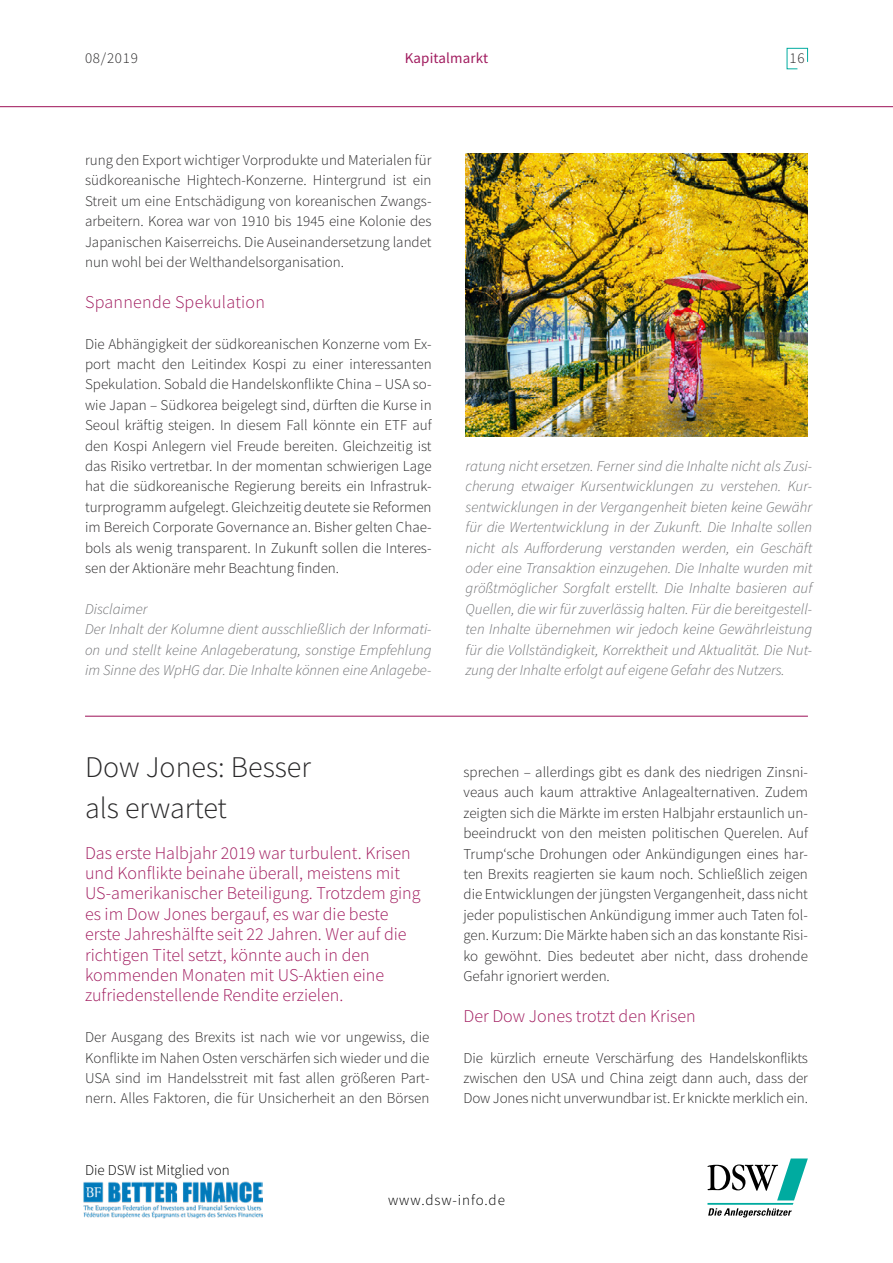
<style>
.page{position:relative;width:893px;height:1263px;background:#fff}
.page>*{position:absolute;margin:0;border:0;box-sizing:border-box;transform-origin:0 0}
.HAUPT{font:300 30px/40.8px "Source Sans Pro";color:#292829}
.Fließtext_DSW_Newsle{font:300 18px/20.4px "Source Sans Pro";color:#a11c5f}
.Fließtext_DSW_Newsle-2{font:300 15px/20.4px "Source Sans Pro";color:#292829;text-align:justify}
.Fließtext_DSW_Newsle-3{font:italic 300 15px/20.4px "Source Sans Pro";color:#6d6e71;text-align:justify}
.t1{font:300 15px "Source Sans Pro";color:#000}
.t2{font:300 15px "Source Sans Pro";letter-spacing:.06em;color:#000}
.t3{font:15px "Source Sans Pro";letter-spacing:.01em;color:#a11c5f}
</style>
<div class="page">
<svg style="left:786px;top:48px;width:22px;height:22px"></svg>
<hr style="left:0;top:106px;width:893px;height:1px;background:#9d1057">
<svg style="left:707px;top:1158px;width:101px;height:59px"></svg>
<img style="left:83px;top:1182px;width:180px;height:37px">
<img style="left:466px;top:154px;width:342px;height:283px">
<hr style="left:85px;top:716px;width:723px;height:1px;background:#9d1057">
<p class="Fließtext_DSW_Newsle-2" style="left:85px;top:48px;width:54px">08/2019</p>
<p class="t3" style="left:405px;top:48px;width:85px">Kapitalmarkt</p>
<p class="Fließtext_DSW_Newsle-2" style="left:790px;top:48px;width:17px">16</p>
<p class="Fließtext_DSW_Newsle-2" style="left:85px;top:150px;width:348px">rung den Export wichtiger Vorprodukte und Materialen für südkoreanische Hightech-Konzerne. Hintergrund ist ein Streit um eine Entschädigung von koreanischen Zwangs&shy;arbeitern. Korea war von 1910 bis 1945 eine Kolonie des Japanischen Kaiserreichs. Die Auseinandersetzung landet nun wohl bei der Welthandelsorganisation.</p>
<p class="Fließtext_DSW_Newsle" style="left:85px;top:292px;width:182px">Spannende Spekulation</p>
<p class="Fließtext_DSW_Newsle-2" style="left:85px;top:333px;width:348px">Die Abhängigkeit der südkoreanischen Konzerne vom Ex&shy;port macht den Leitindex Kospi zu einer interessanten Spekulation. Sobald die Handelskonflikte China – USA so&shy;wie Japan – Südkorea beigelegt sind, dürften die Kurse in Seoul kräftig steigen. In diesem Fall könnte ein ETF auf den Kospi Anlegern viel Freude bereiten. Gleichzeitig ist das Risiko vertretbar. In der momentan schwierigen Lage hat die südkoreanische Regierung bereits ein Infrastruk&shy;turprogramm aufgelegt. Gleichzeitig deutete sie Reformen im Bereich Corporate Governance an. Bisher gelten Chae&shy;bols als wenig transparent. In Zukunft sollen die Interes&shy;sen der Aktionäre mehr Beachtung finden.</p>
<p class="Fließtext_DSW_Newsle-3" style="left:85px;top:599px;width:64px">Disclaimer</p>
<p class="Fließtext_DSW_Newsle-3" style="left:85px;top:619px;width:348px">Der Inhalt der Kolumne dient ausschließlich der Informati&shy;on und stellt keine Anlageberatung, sonstige Empfehlung im Sinne des WpHG dar. Die Inhalte können eine Anlagebe-</p>
<p class="Fließtext_DSW_Newsle-3" style="left:466px;top:456px;width:348px">ratung nicht ersetzen. Ferner sind die Inhalte nicht als Zusi&shy;cherung etwaiger Kursentwicklungen zu verstehen. Kur&shy;sentwicklungen in der Vergangenheit bieten keine Gewähr für die Wertentwicklung in der Zukunft. Die Inhalte sollen nicht als Aufforderung verstanden werden, ein Geschäft oder eine Transaktion einzugehen. Die Inhalte wurden mit größtmöglicher Sorgfalt erstellt. Die Inhalte basieren auf Quellen, die wir für zuverlässig halten. Für die bereitgestell&shy;ten Inhalte übernehmen wir jedoch keine Gewährleistung für die Vollständigkeit, Korrektheit und Aktualität. Die Nut&shy;zung der Inhalte erfolgt auf eigene Gefahr des Nutzers.</p>
<p class="HAUPT" style="left:85px;top:747px;width:227px">Dow Jones: Besser als erwartet</p>
<p class="Fließtext_DSW_Newsle" style="left:85px;top:842px;width:337px">Das erste Halbjahr 2019 war turbulent. Krisen und Konflikte beinahe überall, meistens mit US-amerikanischer Beteiligung. Trotzdem ging es im Dow Jones bergauf, es war die beste erste Jahreshälfte seit 22 Jahren. Wer auf die richtigen Titel setzt, könnte auch in den kommenden Monaten mit US-Aktien eine zufriedenstellende Rendite erzielen.</p>
<p class="Fließtext_DSW_Newsle-2" style="left:85px;top:1027px;width:346px">Der Ausgang des Brexits ist nach wie vor ungewiss, die Konflikte im Nahen Osten verschärfen sich wieder und die USA sind im Handelsstreit mit fast allen größeren Part&shy;nern. Alles Faktoren, die für Unsicherheit an den Börsen</p>
<p class="t1" style="left:85px;top:1161px;width:146px">Die DSW ist Mitglied von</p>
<p class="Fließtext_DSW_Newsle-2" style="left:463px;top:762px;width:346px">sprechen – allerdings gibt es dank des niedrigen Zinsni&shy;veaus auch kaum attraktive Anlagealternativen. Zudem zeigten sich die Märkte im ersten Halbjahr erstaunlich un&shy;beeindruckt von den meisten politischen Querelen. Auf Trump‘sche Drohungen oder Ankündigungen eines har&shy;ten Brexits reagierten sie kaum noch. Schließlich zeigen die Entwicklungen der jüngsten Vergangenheit, dass nicht jeder populistischen Ankündigung immer auch Taten fol&shy;gen. Kurzum: Die Märkte haben sich an das konstante Risi&shy;ko gewöhnt. Dies bedeutet aber nicht, dass drohende Gefahr ignoriert werden.</p>
<p class="Fließtext_DSW_Newsle" style="left:463px;top:1006px;width:234px">Der Dow Jones trotzt den Krisen</p>
<p class="Fließtext_DSW_Newsle-2" style="left:463px;top:1047px;width:346px">Die kürzlich erneute Verschärfung des Handelskonflikts zwischen den USA und China zeigt dann auch, dass der Dow Jones nicht unverwundbar ist. Er knickte merklich ein.</p>
<p class="t2" style="left:388px;top:1191px;width:118px">www.dsw-info.de</p>
</div>
